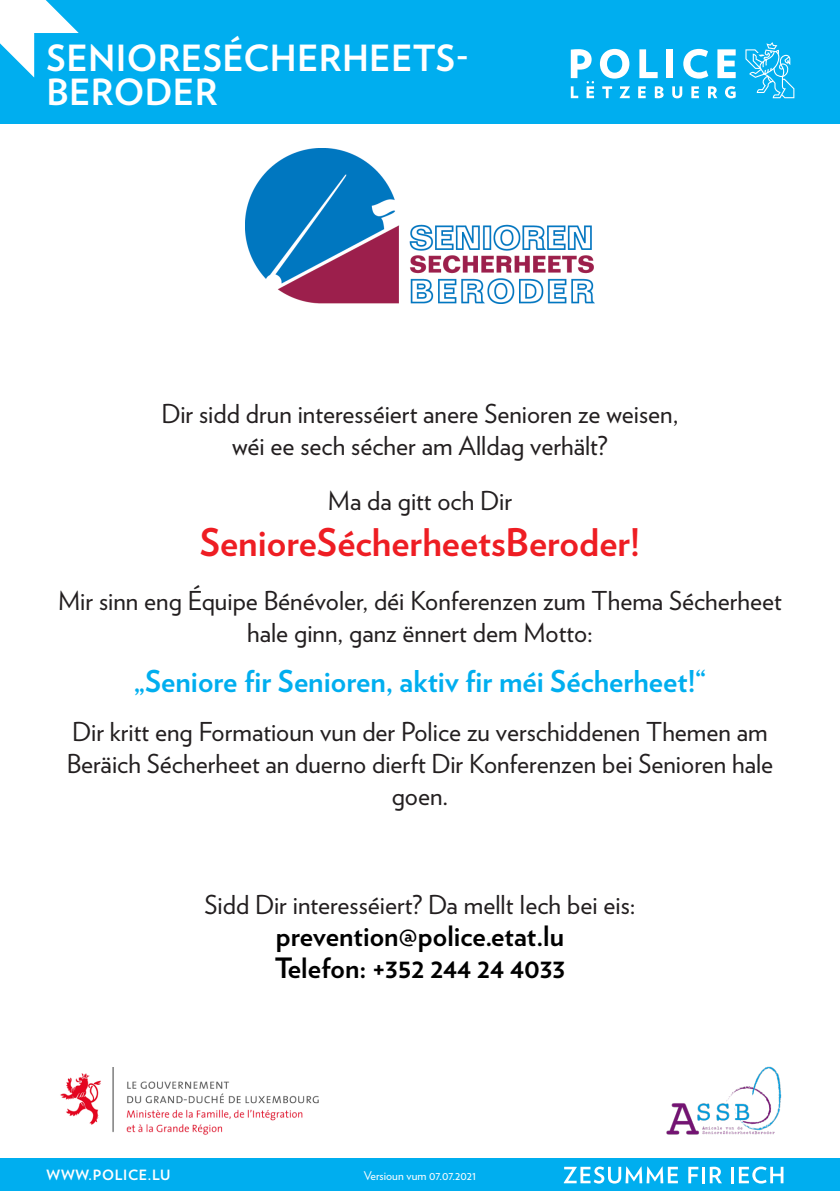
<style>
.page{position:relative;width:840px;height:1191px;background:#fff}
.page>*{position:absolute;margin:0;border:0;box-sizing:border-box;transform-origin:0 0}
.t1{font:700 38px "Verlag";color:#ee1d23}
.H1_black{font:700 36px/34px "Verlag";letter-spacing:.01em;color:#fff}
.Subtitle{font:700 30px "Verlag";color:#00aeef}
.t2{font:700 28px/32px "Verlag";color:#000}
.t3{font:26px/32px "Verlag";color:#231f20;text-align:center}
.t4{font:700 14.2px "Verlag";letter-spacing:.05em;color:#fff}
.t5{font:12px "Verlag";color:#fff}
</style>
<div class="page">
<div style="left:0;top:0;width:839px;height:124px;background:#00aeef"></div>
<div style="left:0;top:1158px;width:839px;height:33px;background:#00aeef"></div>
<svg style="left:0;top:0;width:79px;height:77px"></svg>
<img style="left:245px;top:149px;width:349px;height:154px">
<img style="left:60px;top:1067px;width:259px;height:68px">
<img style="left:666px;top:1066px;width:116px;height:69px">
<svg style="left:563px;top:1166px;width:114px;height:17px"></svg>
<svg style="left:688px;top:1166px;width:10px;height:17px"></svg>
<hr style="left:701px;top:1166px;width:3px;height:17px;background:#fff">
<svg style="left:709px;top:1166px;width:12px;height:17px"></svg>
<hr style="left:730px;top:1166px;width:3px;height:17px;background:#fff">
<svg style="left:738px;top:1166px;width:44px;height:17px"></svg>
<svg style="left:599px;top:49px;width:30px;height:30px"></svg>
<svg style="left:639px;top:49px;width:18px;height:29px"></svg>
<div style="left:666px;top:49px;width:6px;height:29px;background:#fff"></div>
<svg style="left:683px;top:49px;width:25px;height:30px"></svg>
<svg style="left:717px;top:49px;width:18px;height:29px"></svg>
<svg style="left:570px;top:49px;width:23px;height:49px"></svg>
<svg style="left:602px;top:86px;width:9px;height:12px"></svg>
<svg style="left:619px;top:86px;width:10px;height:12px"></svg>
<svg style="left:638px;top:86px;width:7px;height:12px"></svg>
<svg style="left:654px;top:86px;width:9px;height:12px"></svg>
<svg style="left:672px;top:86px;width:10px;height:12px"></svg>
<svg style="left:691px;top:86px;width:7px;height:12px"></svg>
<svg style="left:708px;top:86px;width:9px;height:12px"></svg>
<svg style="left:725px;top:86px;width:10px;height:12px"></svg>
<svg style="left:745px;top:42px;width:49px;height:56px"></svg>
<p class="H1_black" style="left:47px;top:39px;width:423px">SENIORESÉCHERHEETS-<br>BERODER</p>
<p class="t3" style="left:161px;top:397px;width:518px">Dir sidd drun interesséiert anere Senioren ze weisen, wéi ee sech sécher am Alldag verhält?</p>
<p class="t3" style="left:328px;top:483px;width:185px">Ma da gitt och Dir</p>
<p class="t1" style="left:200px;top:512px;width:441px">SenioreSécherheetsBeroder!</p>
<p class="t3" style="left:58px;top:584px;width:725px">Mir sinn eng Équipe Bénévoler, déi Konferenzen zum Thema Sécherheet hale ginn, ganz ënnert dem Motto:</p>
<p class="Subtitle" style="left:134px;top:657px;width:573px">„Seniore fir Senioren, aktiv fir méi Sécherheet!“</p>
<p class="t3" style="left:67px;top:714px;width:707px">Dir kritt eng Formatioun vun der Police zu verschiddenen Themen am<br>Beräich Sécherheet an duerno dierft Dir Konferenzen bei Senioren hale goen.</p>
<p class="t3" style="left:204px;top:887px;width:432px">Sidd Dir interesséiert? Da mellt Iech bei eis:</p>
<p class="t2" style="left:274px;top:918px;width:292px">prevention@police.etat.lu<br>Telefon: +352 244 24 4033</p>
<p class="t4" style="left:47px;top:1163px;width:125px">WWW.POLICE.LU</p>
<p class="t5" style="left:363px;top:1166px;width:114px">Versioun vum 07.07.2021</p>
</div>
